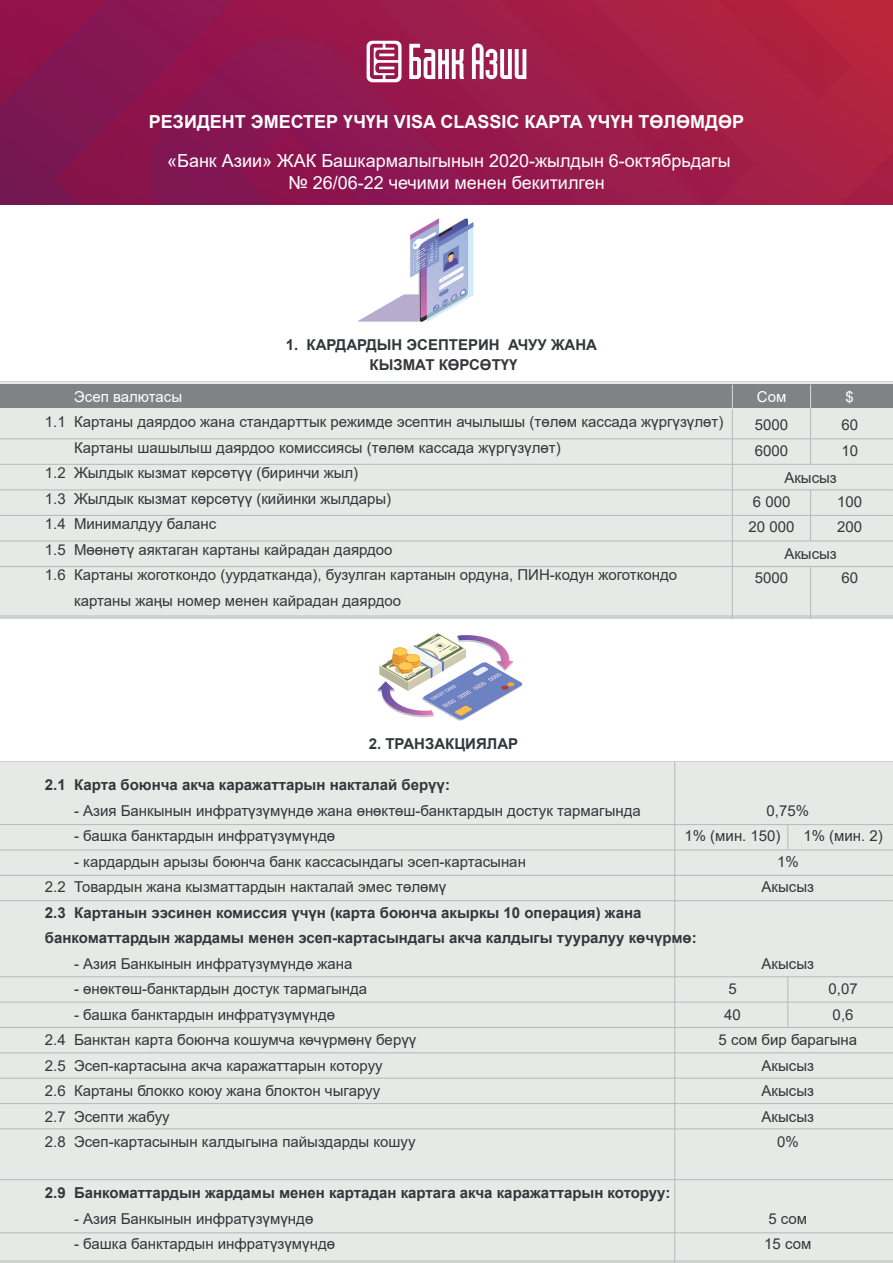
<style>
.page{position:relative;width:893px;height:1263px;background:#fff}
.page>*{position:absolute;margin:0;border:0;box-sizing:border-box;transform-origin:0 0}
.t1{font:18px/21.6px "Arial";color:#fff;text-align:center}
.t2{font:700 18px "Arial";color:#fff}
.t3{font:15px/25.5px "Arial";color:#333739}
.t4{font:700 15px/19.5px "Arial";color:#333739;text-align:center}
.t5{font:15px "Arial";color:#fff}
</style>
<div class="page">
<svg style="left:0;top:0;width:893px;height:205px;background:#971a4a"></svg>
<svg style="left:367px;top:41px;width:34px;height:41px"></svg>
<svg style="left:472px;top:43px;width:54px;height:36px"></svg>
<svg style="left:409px;top:44px;width:55px;height:35px"></svg>
<div style="left:0;top:382px;width:893px;height:237px;background:linear-gradient(to right,#dcdedd,#dcdddc)"></div>
<div style="left:0;top:382px;width:893px;height:232px;background:#e7e9e7"></div>
<div style="left:0;top:762px;width:893px;height:497px;background:#e7e9e7"></div>
<div style="left:0;top:385px;width:893px;height:23px;background:#808285"></div>
<svg style="left:358px;top:218px;width:115px;height:104px"></svg>
<hr style="left:732px;top:409px;width:1px;height:210px;background:#bcbdc0">
<svg style="left:732px;top:385px;width:1px;height:23px"></svg>
<hr style="left:810px;top:408px;width:1px;height:56px;background:#bcbdc0">
<hr style="left:810px;top:566px;width:1px;height:53px;background:#bcbdc0">
<svg style="left:810px;top:385px;width:1px;height:23px"></svg>
<hr style="left:674px;top:762px;width:1px;height:501px;background:#bcbdc0">
<svg style="left:787px;top:825px;width:1px;height:24px"></svg>
<hr style="left:787px;top:977px;width:1px;height:50px;background:#bcbdc0">
<svg style="left:378px;top:632px;width:145px;height:89px"></svg>
<hr style="left:0;top:464px;width:893px;height:1px;background:#bcbdc0">
<hr style="left:0;top:438px;width:893px;height:1px;background:#bcbdc0">
<hr style="left:0;top:875px;width:893px;height:1px;background:#bcbdc0">
<hr style="left:0;top:849px;width:893px;height:1px;background:#bcbdc0">
<hr style="left:0;top:824px;width:893px;height:1px;background:#bcbdc0">
<hr style="left:0;top:900px;width:893px;height:1px;background:#bcbdc0">
<hr style="left:0;top:976px;width:893px;height:1px;background:#bcbdc0">
<hr style="left:0;top:1001px;width:893px;height:2px;background:#bcbdc0">
<hr style="left:0;top:1027px;width:893px;height:1px;background:#bcbdc0">
<hr style="left:0;top:1052px;width:893px;height:1px;background:#bcbdc0">
<hr style="left:0;top:1077px;width:893px;height:2px;background:#bcbdc0">
<hr style="left:0;top:1103px;width:893px;height:1px;background:#bcbdc0">
<hr style="left:0;top:1128px;width:893px;height:1px;background:#bcbdc0">
<hr style="left:0;top:1232px;width:893px;height:1px;background:#bcbdc0">
<hr style="left:0;top:1179px;width:893px;height:1px;background:#bcbdc0">
<hr style="left:0;top:489px;width:893px;height:1px;background:#bcbdc0">
<hr style="left:0;top:515px;width:893px;height:1px;background:#bcbdc0">
<hr style="left:0;top:540px;width:893px;height:1px;background:#bcbdc0">
<hr style="left:0;top:566px;width:893px;height:1px;background:#bcbdc0">
<hr style="left:810px;top:489px;width:1px;height:52px;background:#bcbdc0">
<p class="t2" style="left:149px;top:109px;width:597px">РЕЗИДЕНТ ЭМЕСТЕР ҮЧҮН VISA CLASSIC КАРТА ҮЧҮН ТӨЛӨМДӨР</p>
<p class="t1" style="left:167px;top:150px;width:565px">«Банк Азии» ЖАК Башкармалыгынын 2020-жылдын 6-октябрьдагы № 26/06-22 чечими менен бекитилген</p>
<p class="t4" style="left:286px;top:335px;width:313px">1. КАРДАРДЫН ЭСЕПТЕРИН АЧУУ ЖАНА<br>КЫЗМАТ КӨРСӨТҮҮ</p>
<p class="t5" style="left:74px;top:387px;width:110px">Эсеп валютасы</p>
<p class="t5" style="left:757px;top:387px;width:31px">Сом</p>
<p class="t5" style="left:845px;top:387px;width:10px">$</p>
<p class="t3" style="left:755px;top:412px;width:35px">5000<br>6000</p>
<p class="t3" style="left:749px;top:488px;width:47px">6 000<br>20 000</p>
<p class="t3" style="left:755px;top:565px;width:35px">5000</p>
<p class="t3" style="left:45px;top:409px;width:680px">1.1 Картаны даярдоо жана стандарттык режимде эсептин ачылышы (төлөм кассада жүргүзүлөт)</p>
<p class="t3" style="left:74px;top:435px;width:488px">Картаны шашылыш даярдоо комиссиясы (төлөм кассада жүргүзүлөт)</p>
<p class="t3" style="left:45px;top:460px;width:315px">1.2 Жылдык кызмат көрсөтүү (биринчи жыл)</p>
<p class="t3" style="left:45px;top:486px;width:348px">1.3 Жылдык кызмат көрсөтүү (кийинки жылдары)</p>
<p class="t3" style="left:45px;top:511px;width:173px">1.4 Минималдуу баланс</p>
<p class="t3" style="left:45px;top:537px;width:349px">1.5 Мөөнөтү аяктаган картаны кайрадан даярдоо</p>
<p class="t3" style="left:45px;top:562px;width:634px">1.6 Картаны жоготкондо (уурдатканда), бузулган картанын ордуна, ПИН-кодун жоготкондо</p>
<p class="t3" style="left:74px;top:588px;width:329px">картаны жаңы номер менен кайрадан даярдоо</p>
<p class="t3" style="left:841px;top:412px;width:18px">60<br>10</p>
<p class="t3" style="left:837px;top:488px;width:27px">100<br>200</p>
<p class="t3" style="left:841px;top:565px;width:18px">60</p>
<p class="t3" style="left:784px;top:465px;width:54px">Акысыз</p>
<p class="t3" style="left:784px;top:541px;width:54px">Акысыз</p>
<p class="t4" style="left:369px;top:734px;width:151px">2. ТРАНЗАКЦИЯЛАР</p>
<p class="t4" style="left:45px;top:775px;width:407px">2.1 Карта боюнча акча каражаттарын накталай берүү:</p>
<p class="t3" style="left:74px;top:797px;width:568px">- Азия Банкынын инфратүзүмүндө жана өнөктөш-банктардын достук тармагында</p>
<p class="t3" style="left:74px;top:823px;width:263px">- башка банктардын инфратүзүмүндө</p>
<p class="t3" style="left:45px;top:848px;width:483px;text-indent:29px">- кардардын арызы боюнча банк кассасындагы эсеп-картасынан<br>2.2 Товардын жана кызматтардын накталай эмес төлөмү</p>
<p class="t4" style="left:45px;top:900px;width:653px;line-height:25.5px;text-align:left">2.3 Картанын ээсинен комиссия үчүн (карта боюнча акыркы 10 операция) жана банкоматтардын жардамы менен эсеп-картасындагы акча калдыгы тууралуу көчүрмө:</p>
<p class="t3" style="left:74px;top:950px;width:280px">- Азия Банкынын инфратүзүмүндө жана</p>
<p class="t3" style="left:74px;top:976px;width:295px">- өнөктөш-банктардын достук тармагында</p>
<p class="t3" style="left:45px;top:1001px;width:373px;text-indent:29px">- башка банктардын инфратүзүмүндө<br>2.4 Банктан карта боюнча кошумча көчүрмөнү берүү 2.5 Эсеп-картасына акча каражаттарын которуу<br>2.6 Картаны блокко коюу жана блоктон чыгаруу<br>2.7 Эсепти жабуу<br>2.8 Эсеп-картасынын калдыгына пайыздарды кошуу</p>
<p class="t4" style="left:45px;top:1183px;width:627px">2.9 Банкоматтардын жардамы менен картадан картага акча каражаттарын которуу:</p>
<p class="t3" style="left:74px;top:1205px;width:241px">- Азия Банкынын инфратүзүмүндө</p>
<p class="t3" style="left:74px;top:1231px;width:263px">- башка банктардын инфратүзүмүндө</p>
<p class="t3" style="left:767px;top:797px;width:44px">0,75%</p>
<p class="t3" style="left:762px;top:848px;width:54px;text-align:center">1%<br>Акысыз</p>
<p class="t3" style="left:684px;top:823px;width:98px">1% (мин. 150)</p>
<p class="t3" style="left:803px;top:823px;width:81px">1% (мин. 2)</p>
<p class="t3" style="left:762px;top:950px;width:54px">Акысыз</p>
<p class="t3" style="left:828px;top:976px;width:31px">0,07<br>0,6</p>
<p class="t3" style="left:724px;top:976px;width:18px">5<br>40</p>
<p class="t3" style="left:718px;top:1027px;width:140px;text-align:center">5 сом бир барагына<br>Акысыз<br>Акысыз<br>Акысыз<br>0%</p>
<p class="t3" style="left:764px;top:1205px;width:49px">5 сом<br>15 сом</p>
</div>
